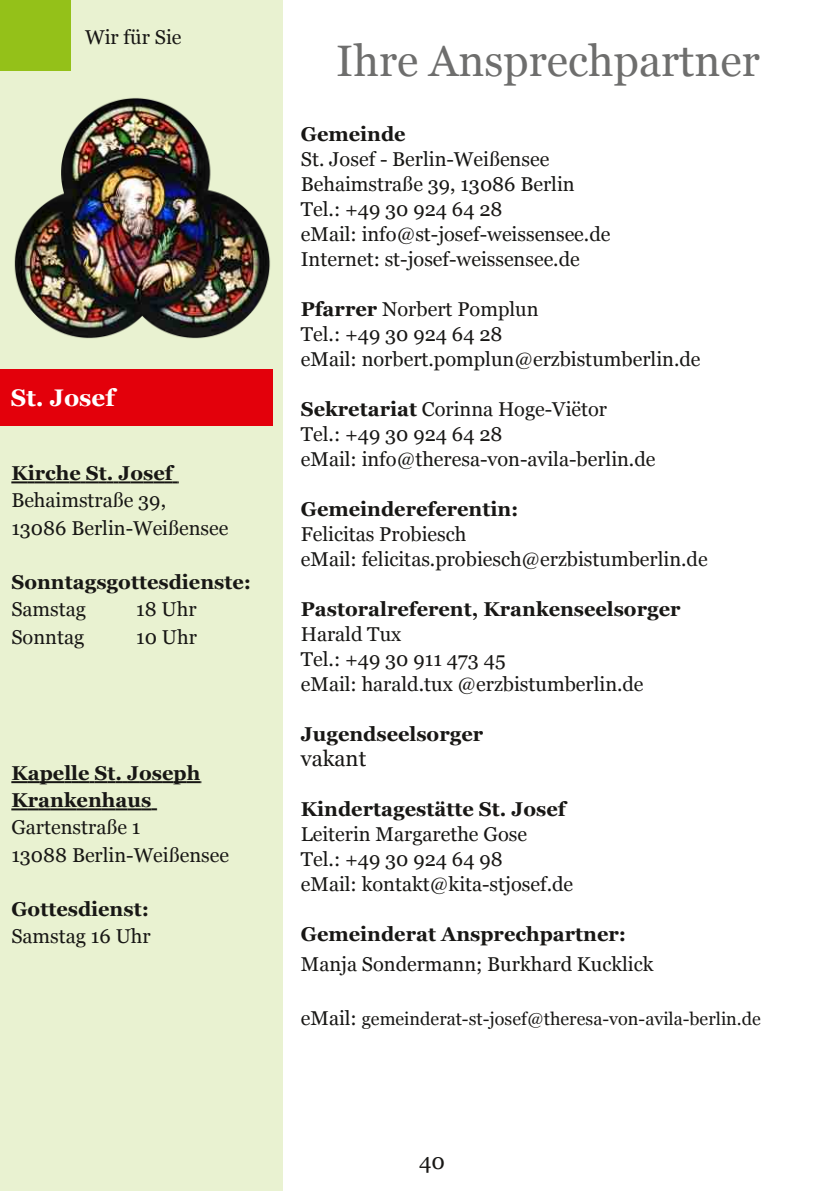
<style>
.page{position:relative;width:840px;height:1191px;background:#fff}
.page>*{position:absolute;margin:0;border:0;box-sizing:border-box;transform-origin:0 0}
.t1{font:44px "Georgia";color:#6e6e6d}
.t2{font:700 24px "Georgia";color:#fff}
.t3{font:22px "Georgia";color:#181715}
.t4{font:20px/25px "Georgia";color:#181715}
.t5{font:700 20px/27.2px "Georgia";color:#181715}
.t6{font:18px "Georgia";color:#181715}
.s1{font-weight:700}
.s2{font-size:20px}
</style>
<div class="page">
<div style="left:0;top:0;width:282px;height:1191px;background:#e9f2d1"></div>
<div style="left:0;top:0;width:71px;height:71px;background:#94c119"></div>
<img style="left:14px;top:98px;width:257px;height:241px">
<svg style="left:11px;top:481px;width:168px;height:2px"></svg>
<svg style="left:11px;top:781px;width:190px;height:2px"></svg>
<svg style="left:11px;top:808px;width:146px;height:2px"></svg>
<div style="left:0;top:369px;width:272px;height:57px;background:#e3000b"></div>
<p class="t4" style="left:85px;top:25px;width:98px">Wir für Sie</p>
<p class="t2" style="left:11px;top:384px;width:106px">St. Josef</p>
<p class="t5" style="left:11px;top:459px;width:163px">Kirche St. Josef</p>
<p class="t4" style="left:11px;top:487px;width:218px;line-height:27.2px">Behaimstraße 39,<br>13086 Berlin-Weißensee</p>
<p class="t5" style="left:11px;top:568px;width:241px">Sonntagsgottesdienste:</p>
<p class="t4" style="left:11px;top:597px;width:76px">Samstag</p>
<p class="t4" style="left:136px;top:597px;width:62px">18 Uhr</p>
<p class="t4" style="left:11px;top:624px;width:74px">Sonntag</p>
<p class="t4" style="left:136px;top:624px;width:62px">10 Uhr</p>
<p class="t5" style="left:11px;top:759px;width:190px">Kapelle St. Joseph<br>Krankenhaus</p>
<p class="t4" style="left:11px;top:813px;width:219px;line-height:27.2px">Gartenstraße 1<br>13088 Berlin-Weißensee</p>
<p class="t5" style="left:11px;top:895px;width:139px">Gottesdienst:</p>
<p class="t4" style="left:11px;top:923px;width:141px">Samstag 16 Uhr</p>
<h1 class="t1" style="left:336px;top:35px;width:424px">Ihre Ansprechpartner</h1>
<p class="t5" style="left:300px;top:120px;width:106px">Gemeinde</p>
<p class="t4" style="left:300px;top:146px;width:311px">St. Josef - Berlin-Weißensee<br>Behaimstraße 39, 13086 Berlin<br>Tel.: +49 30 924 64 28<br>eMail: info@st-josef-weissensee.de<br>Internet: st-josef-weissensee.de</p>
<p class="t4" style="left:300px;top:296px;width:401px"><span class="s1">Pfarrer</span> Norbert Pomplun<br>Tel.: +49 30 924 64 28<br>eMail: norbert.pomplun@erzbistumberlin.de</p>
<p class="t4" style="left:300px;top:396px;width:356px"><span class="s1">Sekretariat</span> Corinna Hoge-Viëtor<br>Tel.: +49 30 924 64 28<br>eMail: info@theresa-von-avila-berlin.de</p>
<p class="t5" style="left:300px;top:495px;width:219px">Gemeindereferentin:</p>
<p class="t4" style="left:300px;top:521px;width:408px">Felicitas Probiesch<br>eMail: felicitas.probiesch@erzbistumberlin.de</p>
<p class="t5" style="left:300px;top:595px;width:381px">Pastoralreferent, Krankenseelsorger</p>
<p class="t4" style="left:300px;top:621px;width:344px">Harald Tux<br>Tel.: +49 30 911 473 45<br>eMail: harald.tux @erzbistumberlin.de</p>
<p class="t5" style="left:300px;top:720px;width:184px">Jugendseelsorger</p>
<p class="t3" style="left:300px;top:745px;width:67px">vakant</p>
<p class="t5" style="left:300px;top:795px;width:266px">Kindertagestätte St. Josef</p>
<p class="t4" style="left:300px;top:821px;width:274px">Leiterin Margarethe Gose<br>Tel.: +49 30 924 64 98<br>eMail: kontakt@kita-stjosef.de</p>
<p class="t5" style="left:300px;top:920px;width:327px">Gemeinderat Ansprechpartner:</p>
<p class="t4" style="left:300px;top:951px;width:354px">Manja Sondermann; Burkhard Kucklick</p>
<p class="t6" style="left:300px;top:1008px;width:461px"><span class="s2">eMail:</span> gemeinderat-st-josef@theresa-von-avila-berlin.de</p>
<p class="t3" style="left:419px;top:1148px;width:27px">40</p>
</div>
